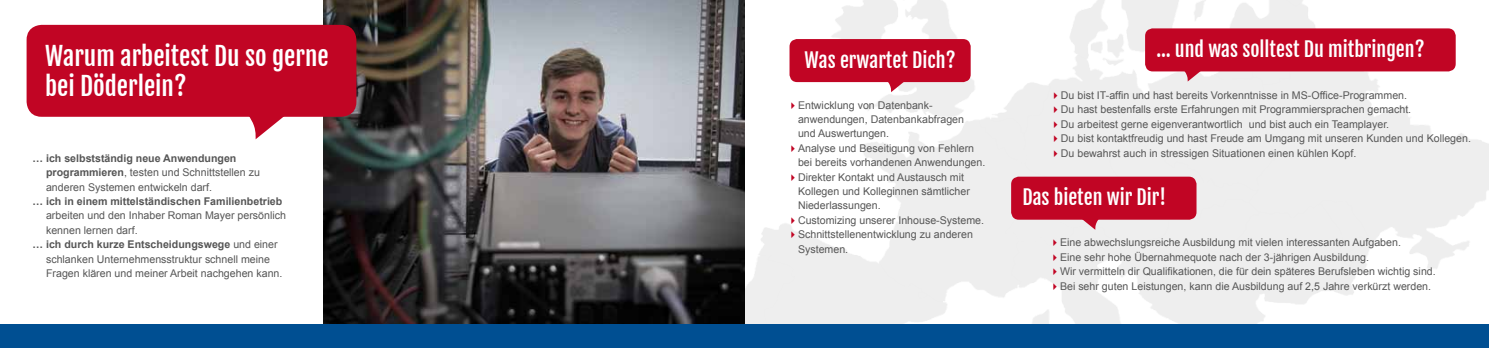
<style>
.page{position:relative;width:1489px;height:348px;background:#fff}
.page>*{position:absolute;margin:0;border:0;box-sizing:border-box;transform-origin:0 0}
.t1{font:25px/30px "Fjalla One";color:#fff}
.t2{font:19.75px "Fjalla One";color:#fff}
.t3{font:10.62px/14.4px "Arial";color:#565656}
.t4{font:700 10.62px "Arial";color:#565656}
.s1{font-weight:700}
.s2{font-weight:400}
.s3{color:#c10524}
</style>
<div class="page">
<img style="left:744px;top:0;width:744px;height:323px">
<img style="left:324px;top:0;width:420px;height:323px">
<div style="left:1144px;top:28px;width:311px;height:43px;background:#c10524;border-radius:8px"></div>
<svg style="left:1182px;top:71px;width:19px;height:10px"></svg>
<div style="left:1011px;top:176px;width:185px;height:43px;background:#c10524;border-radius:8px"></div>
<svg style="left:1081px;top:219px;width:18px;height:10px"></svg>
<div style="left:0;top:323px;width:1488px;height:24px;background:#004f92"></div>
<div style="left:27px;top:25px;width:329px;height:92px;background:#c10524;border-radius:15px"></div>
<svg style="left:244px;top:116px;width:44px;height:23px"></svg>
<div style="left:789px;top:39px;width:181px;height:43px;background:#c10524;border-radius:8px"></div>
<svg style="left:886px;top:82px;width:19px;height:10px"></svg>
<h1 class="t1" style="left:45px;top:41px;width:285px">Warum arbeitest Du so gerne bei Döderlein?</h1>
<h2 class="t2" style="left:804px;top:48px;width:152px">Was erwartet Dich?</h2>
<p class="t3" style="left:46px;top:151px;width:215px;text-indent:-14px"><span class="s1">… ich selbstständig neue Anwendungen programmieren</span>, testen und Schnittstellen zu anderen Systemen entwickeln darf.</p>
<p class="t4" style="left:32px;top:194px;width:251px">… ich in einem mittelständischen Familienbetrieb</p>
<p class="t3" style="left:46px;top:208px;width:241px">arbeiten und den Inhaber Roman Mayer persönlich</p>
<p class="t3" style="left:46px;top:222px;width:93px">kennen lernen darf.</p>
<p class="t4" style="left:32px;top:237px;width:247px">… ich durch kurze Entscheidungswege <span class="s2">und einer</span></p>
<p class="t3" style="left:46px;top:251px;width:225px">schlanken Unternehmensstruktur schnell meine</p>
<p class="t3" style="left:46px;top:266px;width:238px">Fragen klären und meiner Arbeit nachgehen kann.</p>
<p class="t3" style="left:798px;top:97px;width:167px;text-indent:-11px"><span class="s3">✔</span>Entwicklung von Datenbank&shy;anwendungen, Datenbankabfragen und Auswertungen.</p>
<p class="t3" style="left:798px;top:141px;width:189px;text-indent:-11px"><span class="s3">✔</span>Analyse und Beseitigung von Fehlern bei bereits vorhandenen Anwendungen.</p>
<p class="t3" style="left:798px;top:169px;width:173px;text-indent:-11px"><span class="s3">✔</span>Direkter Kontakt und Austausch mit<br>Kollegen und Kolleginnen sämtlicher<br>Niederlassungen.</p>
<p class="t3" style="left:787px;top:213px;width:198px"><span class="s3">✔</span>Customizing unserer Inhouse-Systeme.</p>
<p class="t3" style="left:798px;top:227px;width:176px;text-indent:-11px"><span class="s3">✔</span>Schnittstellenentwicklung zu anderen<br>Systemen.</p>
<h2 class="t2" style="left:1156px;top:37px;width:270px">… und was solltest Du mitbringen?</h2>
<p class="t3" style="left:1050px;top:88px;width:358px"><span class="s3">✔</span>Du bist IT-affin und hast bereits Vorkenntnisse in MS-Office-Programmen.</p>
<p class="t3" style="left:1050px;top:102px;width:362px"><span class="s3">✔</span>Du hast bestenfalls erste Erfahrungen mit Programmiersprachen gemacht.</p>
<p class="t3" style="left:1050px;top:117px;width:340px"><span class="s3">✔</span>Du arbeitest gerne eigenverantwortlich und bist auch ein Teamplayer.</p>
<p class="t3" style="left:1050px;top:131px;width:422px"><span class="s3">✔</span>Du bist kontaktfreudig und hast Freude am Umgang mit unseren Kunden und Kollegen.</p>
<p class="t3" style="left:1050px;top:146px;width:307px"><span class="s3">✔</span>Du bewahrst auch in stressigen Situationen einen kühlen Kopf.</p>
<h2 class="t2" style="left:1022px;top:185px;width:145px">Das bieten wir Dir!</h2>
<p class="t3" style="left:1049px;top:235px;width:353px"><span class="s3">✔</span>Eine abwechslungsreiche Ausbildung mit vielen interessanten Aufgaben.</p>
<p class="t3" style="left:1049px;top:249px;width:321px"><span class="s3">✔</span>Eine sehr hohe Übernahmequote nach der 3-jährigen Ausbildung.</p>
<p class="t3" style="left:1049px;top:264px;width:388px"><span class="s3">✔</span>Wir vermitteln dir Qualifikationen, die für dein späteres Berufsleben wichtig sind.</p>
<p class="t3" style="left:1049px;top:278px;width:383px"><span class="s3">✔</span>Bei sehr guten Leistungen, kann die Ausbildung auf 2,5 Jahre verkürzt werden.</p>
</div>
